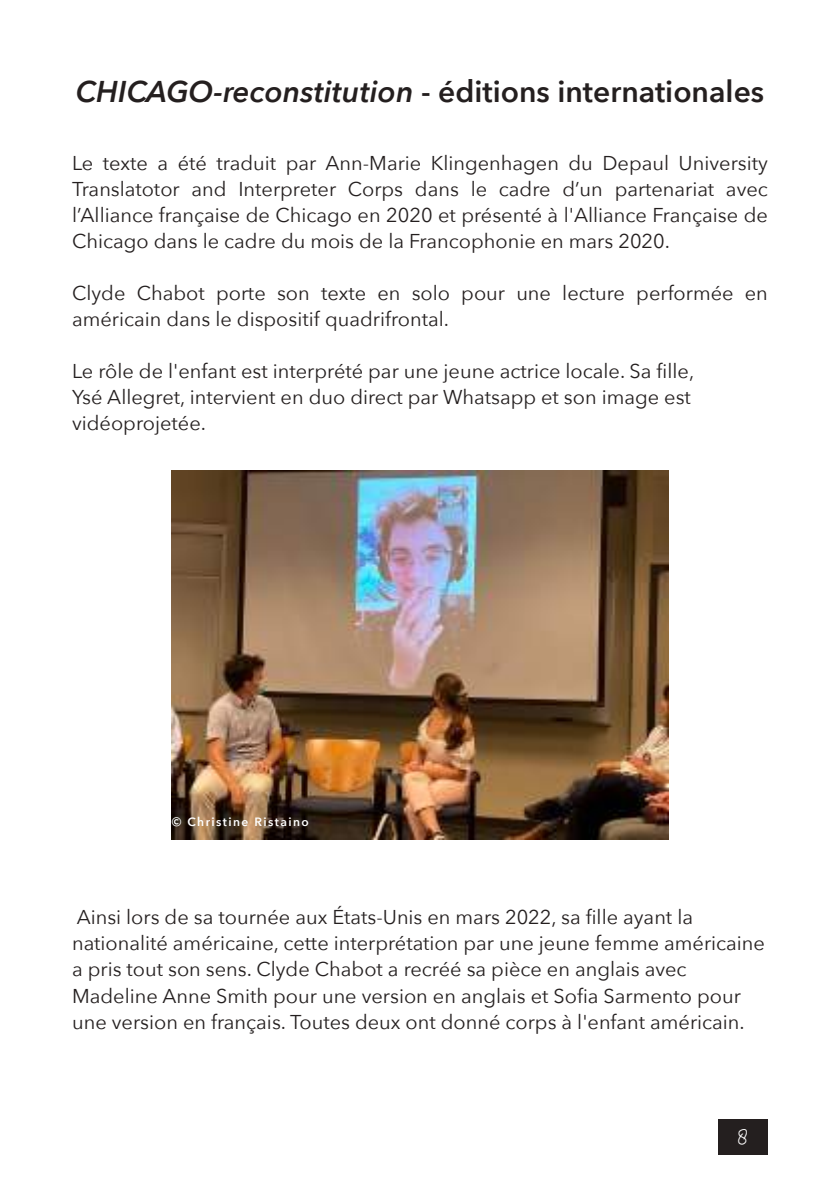
<style>
.page{position:relative;width:840px;height:1191px;background:#fff}
.page>*{position:absolute;margin:0;border:0;box-sizing:border-box;transform-origin:0 0}
.t1{font:600 30px "Avenir Next";color:#241f1f}
.t2{font:20px/26px "Avenir Next";color:#241f1f}
.t3{font:20px "Buttercake";color:#fff}
.t4{font:600 12px "Avenir Next";letter-spacing:.12em;color:#fff}
.s1{font-style:italic}
</style>
<div class="page">
<img style="left:172px;top:471px;width:495px;height:368px">
<div style="left:717px;top:1119px;width:50px;height:35px;background:#241f1f"></div>
<h1 class="t1" style="left:76px;top:66px;width:689px"><span class="s1">CHICAGO-reconstitution</span> - éditions internationales</h1>
<p class="t2" style="left:72px;top:149px;width:697px;text-align:justify">Le texte a été traduit par Ann-Marie Klingenhagen du Depaul University Translatotor and Interpreter Corps dans le cadre d’un partenariat avec l’Alliance française de Chicago en 2020 et présenté à l'Alliance Française de Chicago dans le cadre du mois de la Francophonie en mars 2020.</p>
<p class="t2" style="left:72px;top:279px;width:697px">Clyde Chabot porte son texte en solo pour une lecture performée en américain dans le dispositif quadrifrontal.</p>
<p class="t2" style="left:72px;top:357px;width:623px">Le rôle de l'enfant est interprété par une jeune actrice locale. Sa fille,<br>Ysé Allegret, intervient en duo direct par Whatsapp et son image est vidéoprojetée.</p>
<p class="t4" style="left:172px;top:812px;width:138px">© Christine Ristaino</p>
<p class="t2" style="left:72px;top:903px;width:694px">Ainsi lors de sa tournée aux États-Unis en mars 2022, sa fille ayant la nationalité américaine, cette interprétation par une jeune femme américaine a pris tout son sens. Clyde Chabot a recréé sa pièce en anglais avec Madeline Anne Smith pour une version en anglais et Sofia Sarmento pour une version en français. Toutes deux ont donné corps à l'enfant américain.</p>
<p class="t3" style="left:737px;top:1124px;width:11px">8</p>
</div>
